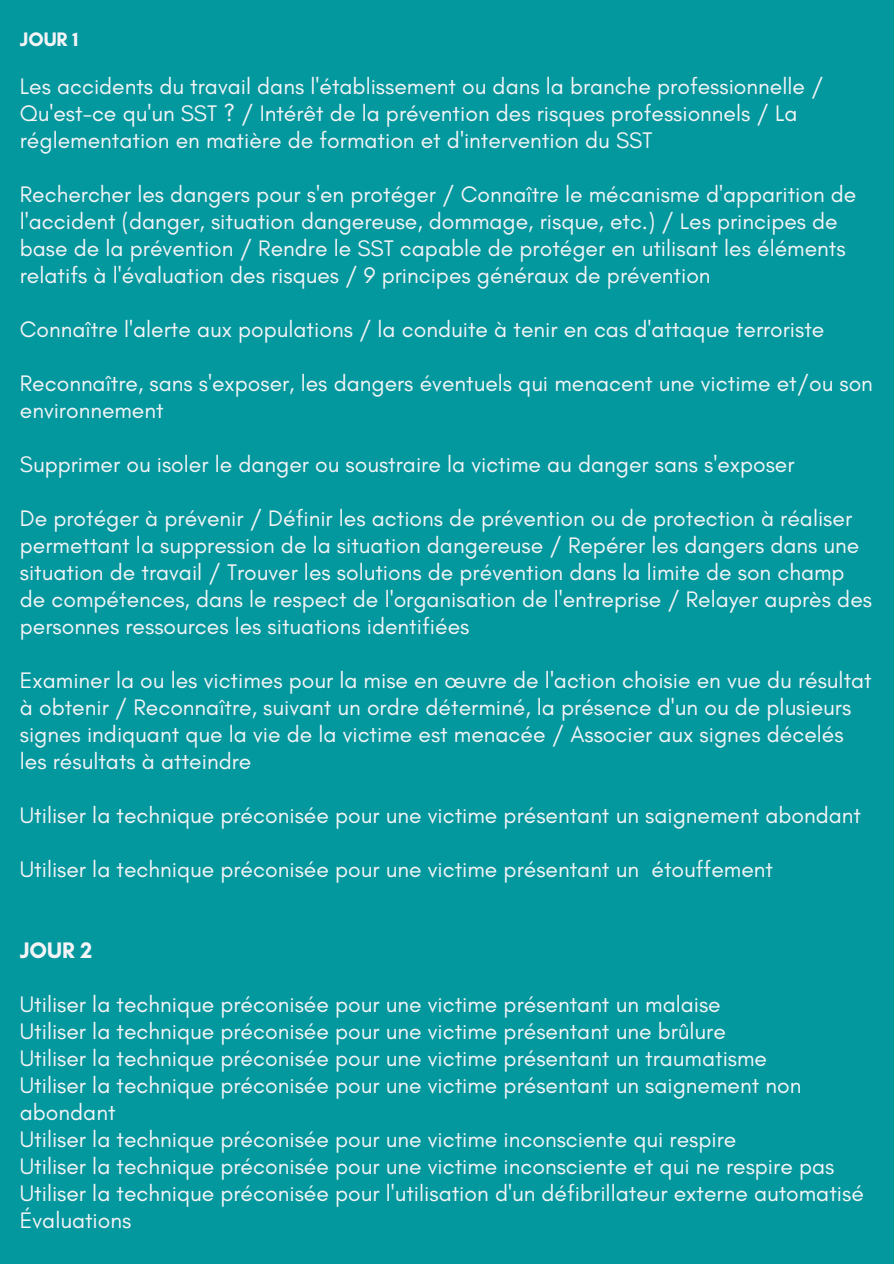
<style>
.page{position:relative;width:894px;height:1264px;background:#fff}
.page>*{position:absolute;margin:0;border:0;box-sizing:border-box;transform-origin:0 0}
.t1{font:22.95px/27px "Glacial Indifference";color:#f4f4f7}
.t2{font:700 22.95px "Glacial Indifference";color:#f4f4f7}
.t3{font:700 19.95px "Glacial Indifference";color:#f4f4f7}
</style>
<div class="page">
<div style="left:0;top:0;width:893px;height:1263px;background:#03989e"></div>
<p class="t3" style="left:20px;top:27px;width:60px">JOUR 1</p>
<h2 class="t1" style="left:20px;top:72px;width:804px">Les accidents du travail dans l'établissement ou dans la branche professionnelle /<br>Qu'est-ce qu'un SST ? / Intérêt de la prévention des risques professionnels / La réglementation en matière de formation et d'intervention du SST</h2>
<h2 class="t1" style="left:20px;top:180px;width:837px">Rechercher les dangers pour s'en protéger / Connaître le mécanisme d'apparition de l'accident (danger, situation dangereuse, dommage, risque, etc.) / Les principes de base de la prévention / Rendre le SST capable de protéger en utilisant les éléments relatifs à l'évaluation des risques / 9 principes généraux de prévention</h2>
<h2 class="t1" style="left:20px;top:315px;width:805px">Connaître l'alerte aux populations / la conduite à tenir en cas d'attaque terroriste</h2>
<h2 class="t1" style="left:20px;top:369px;width:854px">Reconnaître, sans s'exposer, les dangers éventuels qui menacent une victime et/ou son environnement</h2>
<h2 class="t1" style="left:20px;top:450px;width:776px">Supprimer ou isoler le danger ou soustraire la victime au danger sans s'exposer</h2>
<h2 class="t1" style="left:20px;top:504px;width:853px">De protéger à prévenir / Définir les actions de prévention ou de protection à réaliser permettant la suppression de la situation dangereuse / Repérer les dangers dans une situation de travail / Trouver les solutions de prévention dans la limite de son champ de compétences, dans le respect de l'organisation de l'entreprise / Relayer auprès des personnes ressources les situations identifiées</h2>
<h2 class="t1" style="left:20px;top:666px;width:853px">Examiner la ou les victimes pour la mise en œuvre de l'action choisie en vue du résultat à obtenir / Reconnaître, suivant un ordre déterminé, la présence d'un ou de plusieurs signes indiquant que la vie de la victime est menacée / Associer aux signes décelés les résultats à atteindre</h2>
<h2 class="t1" style="left:20px;top:801px;width:842px">Utiliser la technique préconisée pour une victime présentant un saignement abondant</h2>
<h2 class="t1" style="left:20px;top:855px;width:754px">Utiliser la technique préconisée pour une victime présentant un étouffement</h2>
<h1 class="t2" style="left:20px;top:936px;width:74px">JOUR 2</h1>
<h2 class="t1" style="left:20px;top:990px;width:845px">Utiliser la technique préconisée pour une victime présentant un malaise<br>Utiliser la technique préconisée pour une victime présentant une brûlure<br>Utiliser la technique préconisée pour une victime présentant un traumatisme<br>Utiliser la technique préconisée pour une victime présentant un saignement non abondant<br>Utiliser la technique préconisée pour une victime inconsciente qui respire<br>Utiliser la technique préconisée pour une victime inconsciente et qui ne respire pas Utiliser la technique préconisée pour l'utilisation d'un défibrillateur externe automatisé Évaluations</h2>
</div>
